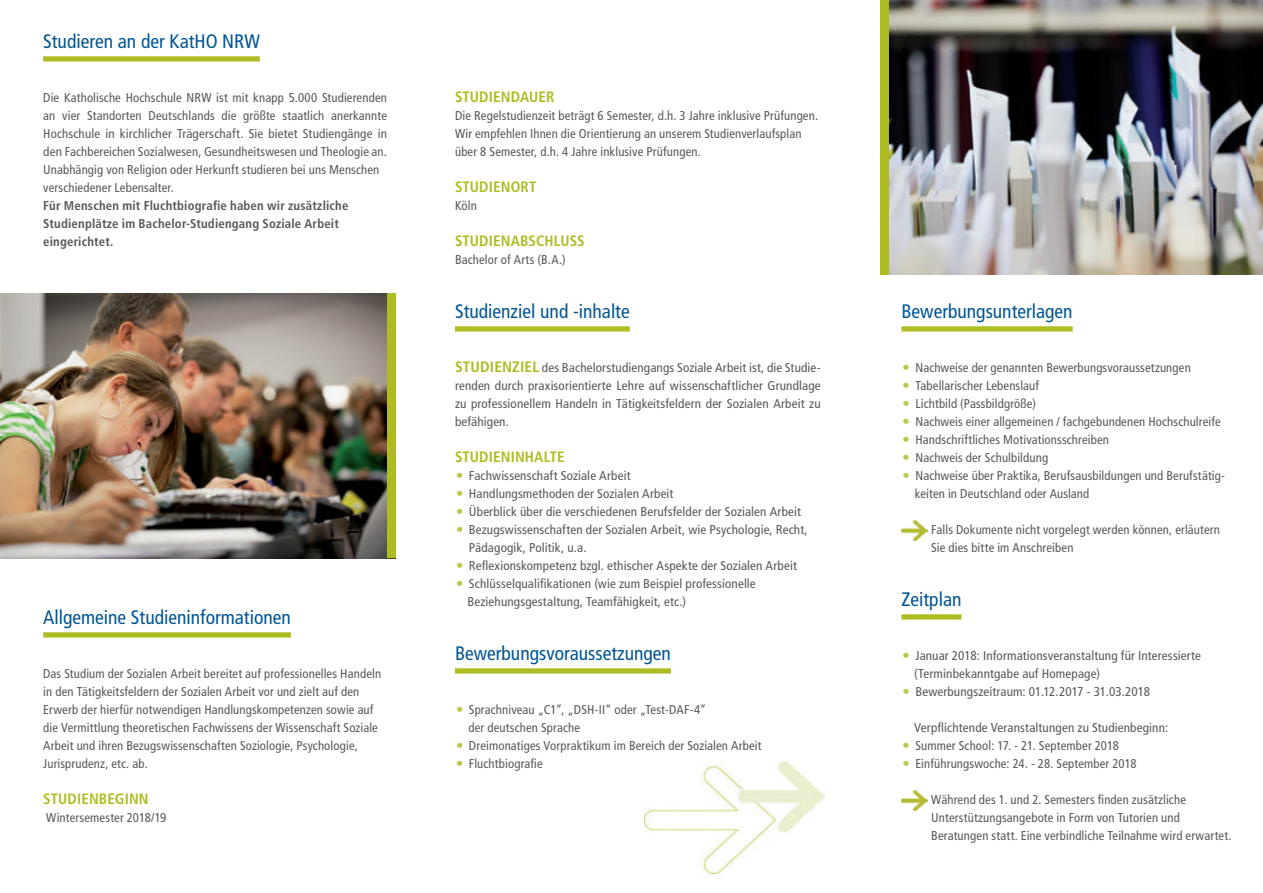
<style>
.page{position:relative;width:1263px;height:893px;background:#fff}
.page>*{position:absolute;margin:0;border:0;box-sizing:border-box;transform-origin:0 0}
._03_Subline_Blau_mit{font:condensed 19.5px "Frutiger LT Std";color:#005594}
._06_Subline_Grün_VER{font:700 condensed 15px "Frutiger LT Std";letter-spacing:.01em;color:#aebc21}
._04_Fließtext{font:700 condensed 15px "Frutiger LT Std";letter-spacing:.01em;color:#aebc21}
._04_Fließtext-2{font:condensed 12.75px/18px "Frutiger LT Std";letter-spacing:.01em;color:#57585a}
._06_Subline_Grün_VER-2{font:condensed 12.75px/18px "Frutiger LT Std";letter-spacing:.01em;color:#57585a}
._04_Fließtext-3{font:700 condensed 12.75px/18px "Frutiger LT Std";letter-spacing:.015em;color:#57585a}
.s1{font-weight:400}
.s2{font-weight:700;font-size:15px;color:#aebc21}
</style>
<div class="page">
<img style="left:644px;top:761px;width:181px;height:113px">
<div style="left:43px;top:56px;width:217px;height:6px;background:#aebc21"></div>
<div style="left:43px;top:632px;width:248px;height:6px;background:#aebc21"></div>
<div style="left:455px;top:326px;width:175px;height:6px;background:#aebc21"></div>
<div style="left:455px;top:668px;width:216px;height:6px;background:#aebc21"></div>
<div style="left:901px;top:326px;width:172px;height:6px;background:#aebc21"></div>
<div style="left:901px;top:614px;width:60px;height:6px;background:#aebc21"></div>
<img style="left:0;top:293px;width:387px;height:265px">
<div style="left:387px;top:293px;width:8px;height:265px;background:#aebc21"></div>
<img style="left:889px;top:0;width:374px;height:274px">
<div style="left:880px;top:0;width:9px;height:274px;background:#aebc21"></div>
<img style="left:901px;top:790px;width:26px;height:20px">
<img style="left:901px;top:520px;width:26px;height:20px">
<p class="_03_Subline_Blau_mit" style="left:43px;top:30px;width:218px">Studieren an der KatHO NRW</p>
<p class="_04_Fließtext-2" style="left:43px;top:88px;width:345px;text-align:justify">Die Katholische Hochschule NRW ist mit knapp 5.000 Studierenden an vier Standorten Deutschlands die größte staatlich anerkannte Hochschule in kirchlicher Trägerschaft. Sie bietet Studiengänge in den Fachbereichen Sozialwesen, Gesundheitswesen und Theologie an.</p>
<p class="_04_Fließtext-3" style="left:43px;top:160px;width:338px"><span class="s1">Unabhängig von Religion oder Herkunft studieren bei uns Menschen verschiedener Lebensalter.<br></span>Für Menschen mit Fluchtbiografie haben wir zusätzliche Studienplätze im Bachelor-Studiengang Soziale Arbeit eingerichtet.</p>
<p class="_03_Subline_Blau_mit" style="left:43px;top:606px;width:249px">Allgemeine Studieninformationen</p>
<p class="_04_Fließtext-2" style="left:43px;top:664px;width:339px">Das Studium der Sozialen Arbeit bereitet auf professionelles Handeln in den Tätigkeitsfeldern der Sozialen Arbeit vor und zielt auf den Erwerb der hierfür notwendigen Handlungskompetenzen sowie auf die Vermittlung theoretischen Fachwissens der Wissenschaft Soziale Arbeit und ihren Bezugswissenschaften Soziologie, Psychologie, Jurisprudenz, etc. ab.</p>
<p class="_04_Fließtext" style="left:43px;top:790px;width:107px">STUDIENBEGINN</p>
<p class="_04_Fließtext-2" style="left:46px;top:808px;width:122px">Wintersemester 2018/19</p>
<p class="_04_Fließtext" style="left:455px;top:88px;width:101px">STUDIENDAUER</p>
<p class="_04_Fließtext-2" style="left:455px;top:106px;width:365px">Die Regelstudienzeit beträgt 6 Semester, d.h. 3 Jahre inklusive Prüfungen.</p>
<p class="_04_Fließtext-2" style="left:455px;top:124px;width:348px">Wir empfehlen Ihnen die Orientierung an unserem Studienverlaufsplan über 8 Semester, d.h. 4 Jahre inklusive Prüfungen.</p>
<p class="_06_Subline_Grün_VER" style="left:455px;top:178px;width:83px">STUDIENORT</p>
<p class="_04_Fließtext-2" style="left:455px;top:196px;width:23px">Köln</p>
<p class="_06_Subline_Grün_VER" style="left:455px;top:232px;width:131px">STUDIENABSCHLUSS</p>
<p class="_04_Fließtext-2" style="left:455px;top:250px;width:112px">Bachelor of Arts (B.A.)</p>
<p class="_03_Subline_Blau_mit" style="left:455px;top:300px;width:176px">Studienziel und -inhalte</p>
<p class="_04_Fließtext-2" style="left:455px;top:358px;width:367px;text-align:justify"><span class="s2">STUDIENZIEL</span> des Bachelorstudiengangs Soziale Arbeit ist, die Studie&shy;renden durch praxisorientierte Lehre auf wissenschaftlicher Grundlage zu professionellem Handeln in Tätigkeitsfeldern der Sozialen Arbeit zu befähigen.</p>
<p class="_06_Subline_Grün_VER" style="left:455px;top:448px;width:111px">STUDIENINHALTE</p>
<p class="_06_Subline_Grün_VER-2" style="left:468px;top:466px;width:342px">Fachwissenschaft Soziale Arbeit<br>Handlungsmethoden der Sozialen Arbeit<br>Überblick über die verschiedenen Berufsfelder der Sozialen Arbeit Bezugswissenschaften der Sozialen Arbeit, wie Psychologie, Recht, Pädagogik, Politik, u.a.<br>Reflexionskompetenz bzgl. ethischer Aspekte der Sozialen Arbeit Schlüsselqualifikationen (wie zum Beispiel professionelle Beziehungsgestaltung, Teamfähigkeit, etc.)</p>
<p class="_03_Subline_Blau_mit" style="left:455px;top:642px;width:217px">Bewerbungsvoraussetzungen</p>
<p class="_04_Fließtext-2" style="left:468px;top:700px;width:295px">Sprachniveau „C1“, „DSH-II“ oder „Test-DAF-4“<br>der deutschen Sprache<br>Dreimonatiges Vorpraktikum im Bereich der Sozialen Arbeit</p>
<p class="_04_Fließtext-2" style="left:469px;top:754px;width:75px">Fluchtbiografie</p>
<p class="_03_Subline_Blau_mit" style="left:901px;top:300px;width:173px">Bewerbungsunterlagen</p>
<p class="_04_Fließtext-2" style="left:915px;top:358px;width:277px">Nachweise der genannten Bewerbungsvoraussetzungen<br>Tabellarischer Lebenslauf<br>Lichtbild (Passbildgröße)</p>
<p class="_04_Fließtext-2" style="left:915px;top:412px;width:307px">Nachweis einer allgemeinen / fachgebundenen Hochschulreife<br>Handschriftliches Motivationsschreiben</p>
<p class="_04_Fließtext-2" style="left:915px;top:448px;width:312px">Nachweis der Schulbildung<br>Nachweise über Praktika, Berufsausbildungen und Berufstätig&shy;keiten in Deutschland oder Ausland</p>
<p class="_04_Fließtext-2" style="left:931px;top:520px;width:290px">Falls Dokumente nicht vorgelegt werden können, erläutern<br>Sie dies bitte im Anschreiben</p>
<p class="_03_Subline_Blau_mit" style="left:901px;top:588px;width:61px">Zeitplan</p>
<p class="_06_Subline_Grün_VER-2" style="left:915px;top:646px;width:287px">Januar 2018: Informationsveranstaltung für Interessierte</p>
<p class="_06_Subline_Grün_VER-2" style="left:914px;top:664px;width:188px">(Terminbekanntgabe auf Homepage)</p>
<p class="_06_Subline_Grün_VER-2" style="left:915px;top:682px;width:236px">Bewerbungszeitraum: 01.12.2017 - 31.03.2018</p>
<p class="_06_Subline_Grün_VER-2" style="left:914px;top:718px;width:255px">Verpflichtende Veranstaltungen zu Studienbeginn:</p>
<p class="_06_Subline_Grün_VER-2" style="left:915px;top:736px;width:205px">Summer School: 17. - 21. September 2018</p>
<p class="_06_Subline_Grün_VER-2" style="left:915px;top:754px;width:223px">Einführungswoche: 24. - 28. September 2018</p>
<p class="_04_Fließtext-2" style="left:931px;top:790px;width:302px">Während des 1. und 2. Semesters finden zusätzliche<br>Unterstützungsangebote in Form von Tutorien und<br>Beratungen statt. Eine verbindliche Teilnahme wird erwartet.</p>
</div>
